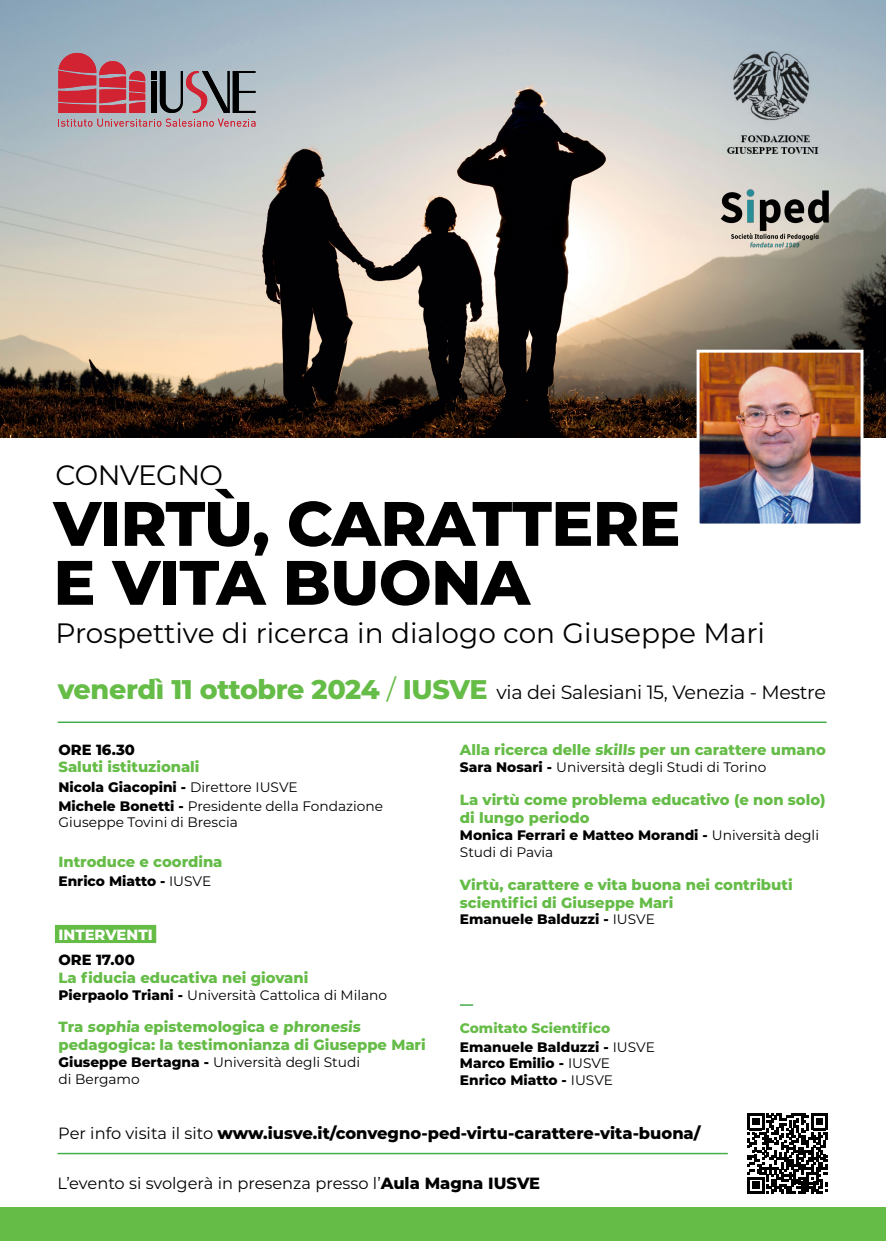
<style>
.page{position:relative;width:886px;height:1241px;background:#fff}
.page>*{position:absolute;margin:0;border:0;box-sizing:border-box;transform-origin:0 0}
.t1{font:800 62.62px/58.9px "Montserrat";letter-spacing:-.01em;color:#000}
.t2{font:28px "Montserrat";color:#000}
.t3{font:28px "Montserrat";letter-spacing:-.025em;color:#000}
.t4{font:19.12px "Montserrat";letter-spacing:-.015em;color:#000}
.t5{font:800 16.25px "Montserrat";color:#000}
.t6{font:16.25px "Montserrat";color:#000}
.t7{font:800 14.75px/17.7px "Montserrat";color:#65bc47}
.t8{font:800 14.75px "Montserrat";color:#000}
.t9{font:800 14.75px "Montserrat";color:#fff}
.t10{font:13.75px/18.2px "Montserrat";color:#000}
.t11{font:800 13.75px/17.7px "Montserrat";color:#000}
.t12{font:800 13.75px/18.3px "Montserrat";color:#65bc47}
.s1{font-weight:800;font-size:27px;color:#65bc47}
.s2{font-size:27px;color:#65bc47}
.s3{font-weight:800}
.s4{font-weight:400}
.s5{color:#000}
.s6{font-weight:400;color:#000}
</style>
<div class="page">
<hr style="left:58px;top:721px;width:768px;height:2px;background:#41ad49">
<hr style="left:58px;top:1152px;width:670px;height:2px;background:#41ad49">
<svg style="left:460px;top:1004px;width:13px;height:1px"></svg>
<div style="left:0;top:1206px;width:886px;height:34px;background:#65bc46"></div>
<svg style="left:747px;top:1113px;width:81px;height:80px"></svg>
<div style="left:55px;top:924px;width:101px;height:18px;background:#65bc47"></div>
<img style="left:0;top:0;width:886px;height:437px">
<img style="left:700px;top:353px;width:159px;height:169px">
<div style="left:696px;top:349px;width:167px;height:177px;border:3px solid #fff"></div>
<img style="left:714px;top:42px;width:123px;height:118px">
<img style="left:721px;top:189px;width:109px;height:59px">
<svg style="left:58px;top:53px;width:197px;height:74px;background:#a87d87"></svg>
<h2 class="t3" style="left:56px;top:456px;width:169px">CONVEGNO</h2>
<h1 class="t1" style="left:53px;top:490px;width:628px">VIRTÙ, CARATTERE<br>E VITA BUONA</h1>
<h2 class="t2" style="left:56px;top:613px;width:711px">Prospettive di ricerca in dialogo con Giuseppe Mari</h2>
<p class="t4" style="left:58px;top:679px;width:770px"><span class="s1">venerdì 11 ottobre 2024</span> <span class="s2">/</span> <span class="s1">IUSVE</span> via dei Salesiani 15, Venezia - Mestre</p>
<p class="t8" style="left:58px;top:738px;width:78px">ORE 16.30</p>
<p class="t7" style="left:58px;top:757px;width:143px">Saluti istituzionali</p>
<p class="t10" style="left:58px;top:777px;width:326px"><span class="s3">Nicola Giacopini -</span> Direttore IUSVE<br><span class="s3">Michele Bonetti -</span> Presidente della Fondazione</p>
<p class="t10" style="left:58px;top:812px;width:181px">Giuseppe Tovini di Brescia</p>
<p class="t7" style="left:58px;top:851px;width:166px">Introduce e coordina</p>
<p class="t11" style="left:58px;top:871px;width:154px">Enrico Miatto - <span class="s4">IUSVE</span></p>
<p class="t9" style="left:58px;top:923px;width:96px">INTERVENTI</p>
<p class="t8" style="left:58px;top:949px;width:78px">ORE 17.00</p>
<p class="t7" style="left:58px;top:967px;width:251px">La fiducia educativa nei giovani</p>
<p class="t10" style="left:58px;top:984px;width:330px"><span class="s3">Pierpaolo Triani -</span> Università Cattolica di Milano</p>
<p class="t7" style="left:58px;top:1017px;width:369px">Tra sophia epistemologica e phronesis pedagogica: la testimonianza di Giuseppe Mari</p>
<p class="t10" style="left:58px;top:1052px;width:303px;line-height:17.7px"><span class="s3">Giuseppe Bertagna -</span> Università degli Studi di Bergamo</p>
<p class="t7" style="left:460px;top:739px;width:368px">Alla ricerca delle skills per un carattere umano</p>
<p class="t10" style="left:460px;top:757px;width:308px"><span class="s3">Sara Nosari -</span> Università degli Studi di Torino</p>
<p class="t7" style="left:460px;top:790px;width:367px">La virtù come problema educativo (e non solo) di lungo periodo</p>
<p class="t11" style="left:460px;top:825px;width:361px">Monica Ferrari e Matteo Morandi - <span class="s4">Università degli<br>Studi di Pavia</span></p>
<p class="t7" style="left:460px;top:875px;width:334px">Virtù, carattere e vita buona nei contributi scientifici di Giuseppe Mari</p>
<p class="t11" style="left:460px;top:909px;width:196px">Emanuele Balduzzi - <span class="s4">IUSVE</span></p>
<p class="t12" style="left:460px;top:1018px;width:196px">Comitato Scientifico<br><span class="s5">Emanuele Balduzzi -</span> <span class="s6">IUSVE</span></p>
<p class="t11" style="left:460px;top:1054px;width:155px;line-height:16.5px">Marco Emilio - <span class="s4">IUSVE<br></span>Enrico Miatto - <span class="s4">IUSVE</span></p>
<p class="t5" style="left:58px;top:1120px;width:644px"><span class="s4">Per info visita il sito</span> www.iusve.it/convegno-ped-virtu-carattere-vita-buona/</p>
<p class="t6" style="left:58px;top:1171px;width:484px">L’evento si svolgerà in presenza presso l’<span class="s3">Aula Magna IUSVE</span></p>
</div>
